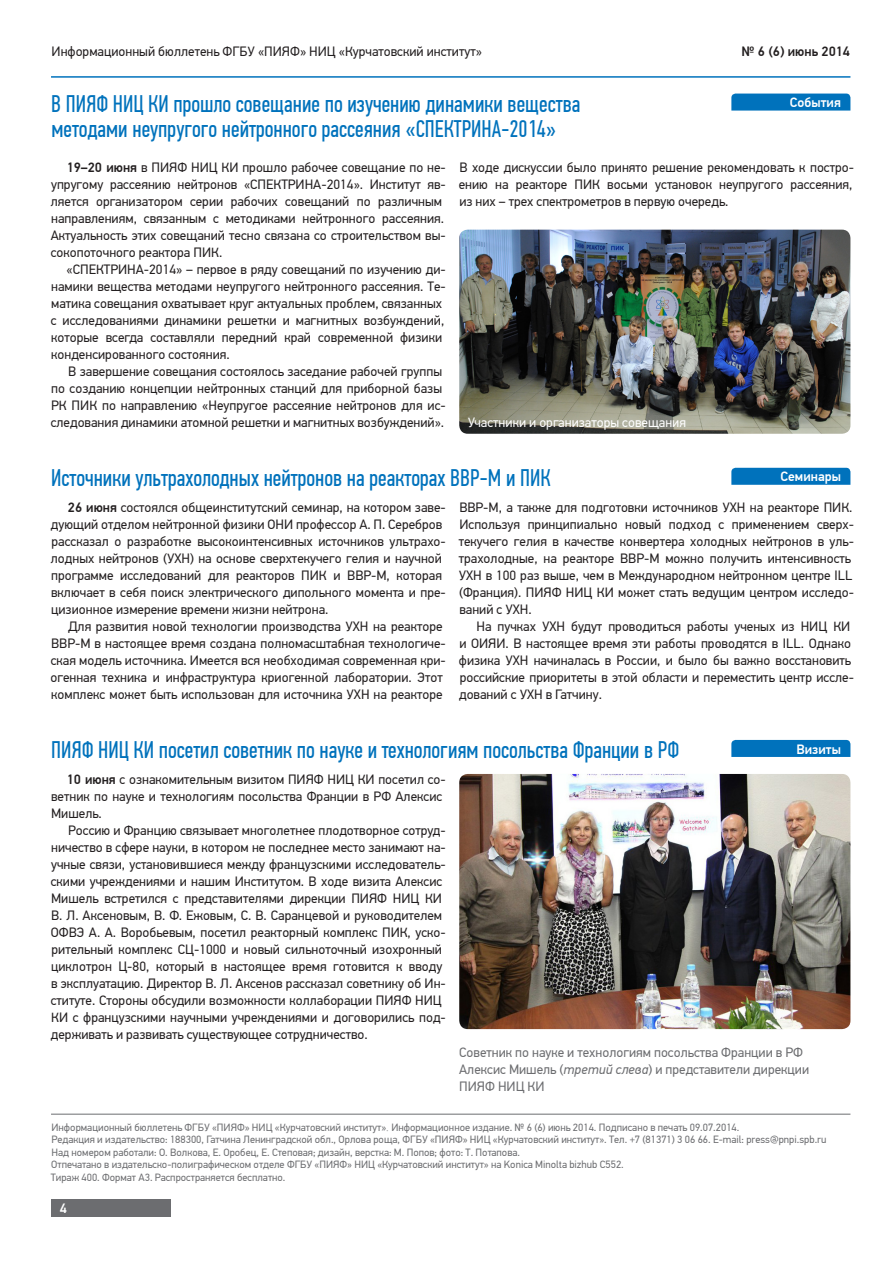
<style>
.page{position:relative;width:893px;height:1263px;background:#fff}
.page>*{position:absolute;margin:0;border:0;box-sizing:border-box;transform-origin:0 0}
.Head_1{font:24px "PF Din Text Comp Pro";color:#0072bc}
.Text_General{font:13.5px/17px "PF Din Text Pro";color:#231f20}
.Text_General-2{font:13.5px/17px "PF Din Text Pro";color:#6c6d70}
.Text_General-3{font:13.5px "PF Din Text Pro";color:#fff}
.Lines{font:500 13.5px "PF Din Text Pro";color:#fff}
.t1{font:500 13.5px "PF Din Text Pro";color:#231f20}
.Text_General-4{font:10.5px "PF Din Text Pro";color:#6c6d70}
.s1{font-weight:500}
.s2{font-style:italic}
.s3{font-family:"Times New Roman"}
</style>
<div class="page">
<div style="left:51px;top:1199px;width:119px;height:17px;background:#6c6d70"></div>
<hr style="left:51px;top:1114px;width:799px;height:1px;background:#6c6d70">
<hr style="left:51px;top:76px;width:799px;height:2px;background:#0072bc">
<div style="left:731px;top:94px;width:119px;height:17px;background:#0072bc"></div>
<img style="left:459px;top:230px;width:391px;height:204px">
<svg style="left:731px;top:468px;width:119px;height:17px"></svg>
<svg style="left:731px;top:740px;width:119px;height:17px"></svg>
<img style="left:459px;top:774px;width:391px;height:255px">
<p class="Text_General" style="left:52px;top:43px;width:432px">Информационный бюллетень ФГБУ «ПИЯФ» НИЦ «Курчатовский институт»</p>
<p class="t1" style="left:741px;top:43px;width:110px">№ 6 (6) июнь 2014</p>
<p class="Head_1" style="left:51px;top:90px;width:531px">В ПИЯФ НИЦ КИ прошло совещание по изучению динамики вещества</p>
<p class="Lines" style="left:790px;top:94px;width:53px">События</p>
<p class="Head_1" style="left:51px;top:115px;width:506px">методами неупругого нейтронного рассеяния «СПЕКТРИНА-2014»</p>
<p class="Text_General" style="left:51px;top:159px;width:397px;text-indent:16px"><span class="s1">19–20 июня</span> в ПИЯФ НИЦ КИ прошло рабочее совещание по не&shy;упругому рассеянию нейтронов «СПЕКТРИНА-2014». Институт яв&shy;ляется организатором серии рабочих совещаний по различным направлениям, связанным с методиками нейтронного рассеяния.<br>Актуальность этих совещаний тесно связана со строительством вы&shy;сокопоточного реактора ПИК.</p>
<p class="Text_General" style="left:51px;top:261px;width:397px;text-indent:16px">«СПЕКТРИНА-2014» – первое в ряду совещаний по изучению ди&shy;намики вещества методами неупругого нейтронного рассеяния. Те&shy;матика совещания охватывает круг актуальных проблем, связанных с исследованиями динамики решетки и магнитных возбуждений, которые всегда составляли передний край современной физики конденсированного состояния.</p>
<p class="Text_General" style="left:51px;top:363px;width:397px;text-indent:17px">В завершение совещания состоялось заседание рабочей группы по созданию концепции нейтронных станций для приборной базы РК ПИК по направлению «Неупругое рассеяние нейтронов для ис&shy;следования динамики атомной решетки и магнитных возбуждений».</p>
<p class="Head_1" style="left:51px;top:464px;width:501px">Источники ультрахолодных нейтронов на реакторах ВВР-М и ПИК</p>
<p class="Text_General" style="left:51px;top:499px;width:396px;text-indent:17px"><span class="s1">26 июня</span> состоялся общеинститутский семинар, на котором заве&shy;дующий отделом нейтронной физики ОНИ профессор А. П. Серебров рассказал о разработке высокоинтенсивных источников ультрахо&shy;лодных нейтронов (УХН) на основе сверхтекучего гелия и научной программе исследований для реакторов ПИК и ВВР-М, которая включает в себя поиск электрического дипольного момента и пре&shy;цизионное измерение времени жизни нейтрона.</p>
<p class="Text_General" style="left:50px;top:618px;width:397px;text-indent:18px">Для развития новой технологии производства УХН на реакторе ВВР-М в настоящее время создана полномасштабная технологиче&shy;ская модель источника. Имеется вся необходимая современная кри&shy;огенная техника и инфраструктура криогенной лаборатории. Этот комплекс может быть использован для источника УХН на реакторе</p>
<p class="Text_General" style="left:459px;top:159px;width:397px;text-align:justify">В ходе дискуссии было принято решение рекомендовать к постро&shy;ению на реакторе ПИК восьми установок неупругого рассеяния, из них – трех спектрометров в первую очередь.</p>
<p class="Text_General-3" style="left:468px;top:414px;width:220px">Участники и организаторы совещания</p>
<p class="Lines" style="left:780px;top:469px;width:62px">Семинары</p>
<p class="Text_General" style="left:459px;top:499px;width:397px">ВВР-М, а также для подготовки источников УХН на реакторе ПИК.<br>Используя принципиально новый подход с применением сверх&shy;текучего гелия в качестве конвертера холодных нейтронов в уль&shy;трахолодные, на реакторе ВВР-М можно получить интенсивность УХН в 100 раз выше, чем в Международном нейтронном центре ILL (Франция). ПИЯФ НИЦ КИ может стать ведущим центром исследо&shy;ваний с УХН.</p>
<p class="Text_General" style="left:459px;top:618px;width:397px;text-indent:18px">На пучках УХН будут проводиться работы ученых из НИЦ КИ и ОИЯИ. В настоящее время эти работы проводятся в ILL. Однако физика УХН начиналась в России, и было бы важно восстановить российские приоритеты в этой области и переместить центр иссле&shy;дований с УХН в Гатчину.</p>
<p class="Head_1" style="left:51px;top:736px;width:629px">ПИЯФ НИЦ КИ посетил советник по науке и технологиям посольства Франции в РФ</p>
<p class="Text_General" style="left:51px;top:771px;width:396px;text-indent:16px"><span class="s1">10 июня</span> с ознакомительным визитом ПИЯФ НИЦ КИ посетил со&shy;ветник по науке и технологиям посольства Франции в РФ Алексис<br>Мишель.</p>
<p class="Text_General" style="left:51px;top:822px;width:397px;text-indent:17px">Россию и Францию связывает многолетнее плодотворное сотруд&shy;ничество в сфере науки, в котором не последнее место занимают на&shy;учные связи, установившиеся между французскими исследователь&shy;скими учреждениями и нашим Институтом. В ходе визита Алексис Мишель встретился с представителями дирекции ПИЯФ НИЦ КИ В. Л. Аксеновым, В. Ф. Ежовым, С. В. Саранцевой и руководителем ОФВЭ А. А. Воробьевым, посетил реакторный комплекс ПИК, уско&shy;рительный комплекс СЦ‑1000 и новый сильноточный изохронный циклотрон Ц-80, который в настоящее время готовится к вводу в эксплуатацию. Директор В. Л. Аксенов рассказал советнику об Ин&shy;ституте. Стороны обсудили возможности коллаборации ПИЯФ НИЦ КИ с французскими научными учреждениями и договорились под&shy;держивать и развивать существующее сотрудничество.</p>
<p class="Lines" style="left:796px;top:741px;width:46px">Визиты</p>
<p class="Text_General-2" style="left:459px;top:1044px;width:351px">Советник по науке и технологиям посольства Франции в РФ<br>Алексис Мишель (<span class="s2">третий слева</span>) и представители дирекции<br>ПИЯФ НИЦ КИ</p>
<p class="Text_General-4" style="left:52px;top:1121px;width:689px">Информационный бюллетень ФГБУ «ПИЯФ» НИЦ «Курчатовский институт»<span class="s3">.</span> Информационное издание. № 6 (6) июнь 2014. Подписано в печать 09.07.2014.</p>
<p class="Text_General-4" style="left:52px;top:1133px;width:776px">Редакция и издательство: 188300, Гатчина Ленинградской обл., Орлова роща, ФГБУ «ПИЯФ» НИЦ «Курчатовский институт». Тел. +7 (81371) 3 06 66. E-mail: press@pnpi.spb.ru</p>
<p class="Text_General-4" style="left:52px;top:1146px;width:470px">Над номером работали: О. Волкова, Е. Оробец, Е. Степовая; дизайн, верстка: М. Попов; фото: Т. Потапова.</p>
<p class="Text_General-4" style="left:51px;top:1158px;width:574px">Отпечатано в издательско-полиграфическом отделе ФГБУ «ПИЯФ» НИЦ «Курчатовский институт» на Konica Minolta bizhub С552.</p>
<p class="Text_General-4" style="left:51px;top:1171px;width:236px">Тираж 400. Формат А3. Распространяется бесплатно.</p>
<p class="Lines" style="left:60px;top:1200px;width:9px">4</p>
</div>
